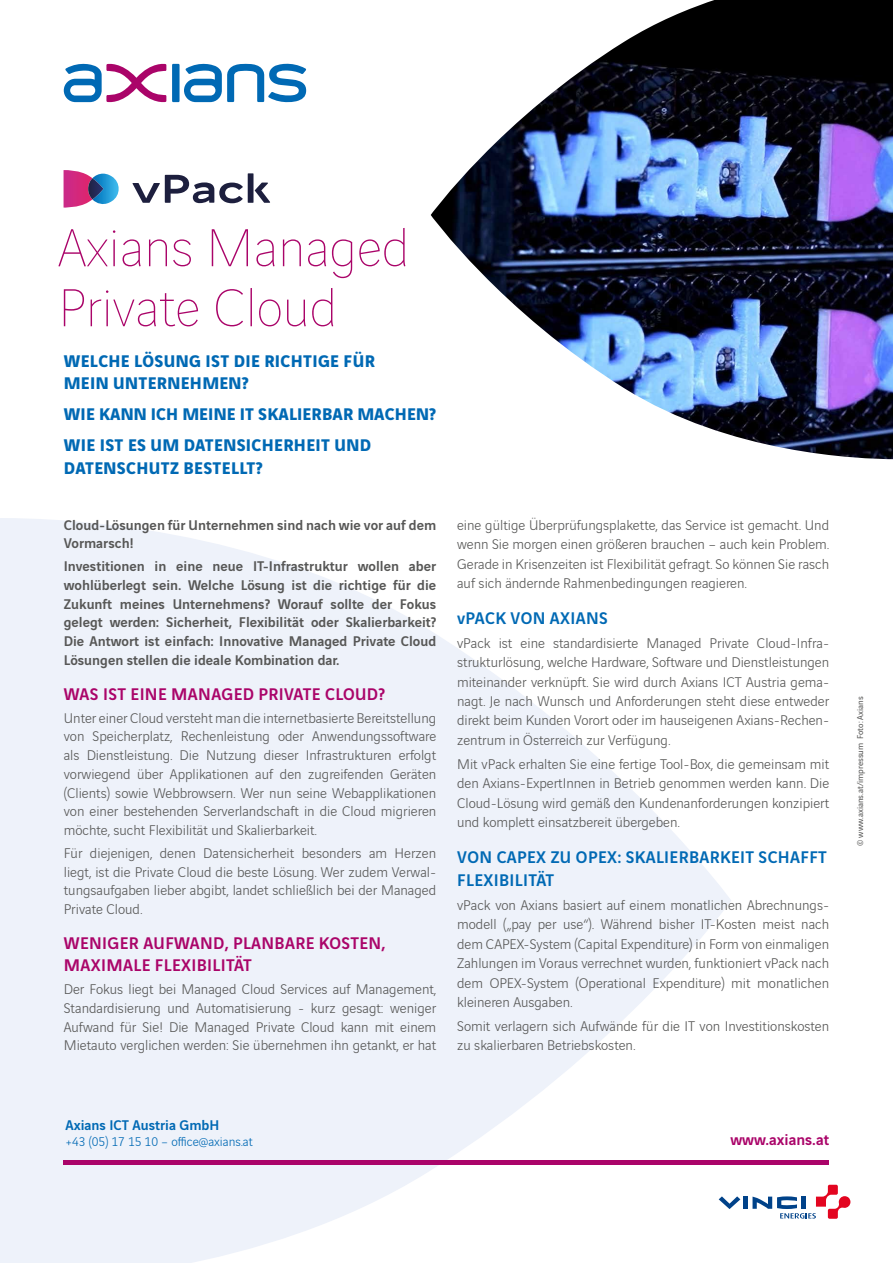
<style>
.page{position:relative;width:893px;height:1263px;background:#fff}
.page>*{position:absolute;margin:0;border:0;box-sizing:border-box;transform-origin:0 0}
.t1{font:200 57px/60px "Vinci Sans";color:#aa0469}
.t2{font:700 18px/22.5px "Vinci Sans";letter-spacing:.02em;color:#0069b4}
.t3{font:500 18px/22.4px "Vinci Sans";letter-spacing:.02em;color:#aa0469}
.t4{font:500 18px/23.1px "Vinci Sans";letter-spacing:.02em;color:#0069b4}
.t5{font:500 16.5px "Vinci Sans";color:#aa0469}
.t6{font:300 15px/19.5px "Vinci Sans";color:#575756;text-align:justify}
.t7{font:500 15px/18.8px "Vinci Sans";color:#575756}
.t8{font:500 15px "Vinci Sans";color:#0069b4}
.t9{font:300 13.5px "Vinci Sans";color:#0069b4}
.t10{font:9px "Vinci Sans";color:#575756}
</style>
<div class="page">
<svg style="left:0;top:518px;width:731px;height:745px;fill:#eef2fa"></svg>
<div style="left:64px;top:1160px;width:765px;height:5px;background:#aa0469"></div>
<div style="left:743px;top:1196px;width:5px;height:13px;background:#004289"></div>
<svg style="left:719px;top:1196px;width:21px;height:13px"></svg>
<svg style="left:752px;top:1185px;width:98px;height:34px"></svg>
<div style="left:172px;top:64px;width:8px;height:38px;background:#0069b4"></div>
<svg style="left:64px;top:63px;width:102px;height:40px"></svg>
<svg style="left:184px;top:63px;width:123px;height:40px"></svg>
<img style="left:431px;top:0;width:462px;height:459px">
<svg style="left:132px;top:175px;width:111px;height:28px"></svg>
<div style="left:248px;top:173px;width:5px;height:30px;background:#1d1f3e"></div>
<svg style="left:255px;top:183px;width:15px;height:20px"></svg>
<svg style="left:64px;top:170px;width:55px;height:38px"></svg>
<h1 class="t1" style="left:58px;top:214px;width:353px">Axians Managed<br>Private Cloud</h1>
<p class="t2" style="left:64px;top:348px;width:312px">WELCHE LÖSUNG IST DIE RICHTIGE FÜR<br>MEIN UNTERNEHMEN?</p>
<p class="t2" style="left:64px;top:397px;width:374px;line-height:31px">WIE KANN ICH MEINE IT SKALIERBAR MACHEN?<br>WIE IST ES UM DATENSICHERHEIT UND</p>
<p class="t2" style="left:64px;top:455px;width:200px">DATENSCHUTZ BESTELLT?</p>
<p class="t7" style="left:64px;top:514px;width:374px">Cloud-Lösungen für Unternehmen sind nach wie vor auf dem<br>Vormarsch!</p>
<p class="t7" style="left:64px;top:555px;width:374px;text-align:justify">Investitionen in eine neue IT-Infrastruktur wollen aber wohlüberlegt sein. Welche Lösung ist die richtige für die Zukunft meines Unternehmens? Worauf sollte der Fokus gelegt werden: Sicherheit, Flexibilität oder Skalierbarkeit?<br>Die Antwort ist einfach: Innovative Managed Private Cloud Lösungen stellen die ideale Kombination dar.</p>
<p class="t3" style="left:64px;top:681px;width:323px">WAS IST EINE MANAGED PRIVATE CLOUD?</p>
<p class="t6" style="left:64px;top:707px;width:374px;line-height:18.8px">Unter einer Cloud versteht man die internetbasierte Bereitstellung von Speicherplatz, Rechenleistung oder Anwendungssoftware als Dienstleistung. Die Nutzung dieser Infrastrukturen erfolgt vorwiegend über Applikationen auf den zugreifenden Geräten (Clients) sowie Webbrowsern. Wer nun seine Webapplikationen von einer bestehenden Serverlandschaft in die Cloud migrieren möchte, sucht Flexibilität und Skalierbarkeit.</p>
<p class="t6" style="left:64px;top:842px;width:374px;line-height:18.8px">Für diejenigen, denen Datensicherheit besonders am Herzen liegt, ist die Private Cloud die beste Lösung. Wer zudem Verwal&shy;tungsaufgaben lieber abgibt, landet schließlich bei der Managed Private Cloud.</p>
<p class="t3" style="left:64px;top:930px;width:323px">WENIGER AUFWAND, PLANBARE KOSTEN,<br>MAXIMALE FLEXIBILITÄT</p>
<p class="t6" style="left:64px;top:979px;width:374px;line-height:18.8px">Der Fokus liegt bei Managed Cloud Services auf Management, Standardisierung und Automatisierung - kurz gesagt: weniger Aufwand für Sie! Die Managed Private Cloud kann mit einem Mietauto verglichen werden: Sie übernehmen ihn getankt, er hat</p>
<p class="t6" style="left:457px;top:514px;width:374px">eine gültige Überprüfungsplakette, das Service ist gemacht. Und wenn Sie morgen einen größeren brauchen – auch kein Problem.<br>Gerade in Krisenzeiten ist Flexibilität gefragt. So können Sie rasch auf sich ändernde Rahmenbedingungen reagieren.</p>
<p class="t4" style="left:457px;top:605px;width:152px">vPACK VON AXIANS</p>
<p class="t6" style="left:457px;top:632px;width:374px">vPack ist eine standardisierte Managed Private Cloud-Infra&shy;strukturlösung, welche Hardware, Software und Dienstleistungen miteinander verknüpft. Sie wird durch Axians ICT Austria gema&shy;nagt. Je nach Wunsch und Anforderungen steht diese entweder direkt beim Kunden Vorort oder im hauseigenen Axians-Rechen&shy;zentrum in Österreich zur Verfügung.</p>
<p class="t6" style="left:457px;top:753px;width:374px">Mit vPack erhalten Sie eine fertige Tool-Box, die gemeinsam mit den Axians-ExpertInnen in Betrieb genommen werden kann. Die Cloud-Lösung wird gemäß den Kundenanforderungen konzipiert und komplett einsatzbereit übergeben.</p>
<p class="t4" style="left:457px;top:844px;width:371px">VON CAPEX ZU OPEX: SKALIERBARKEIT SCHAFFT<br>FLEXIBILITÄT</p>
<p class="t6" style="left:457px;top:894px;width:374px">vPack von Axians basiert auf einem monatlichen Abrechnungs&shy;modell („pay per use“). Während bisher IT-Kosten meist nach dem CAPEX-System (Capital Expenditure) in Form von einmaligen Zahlungen im Voraus verrechnet wurden, funktioniert vPack nach dem OPEX-System (Operational Expenditure) mit monatlichen kleineren Ausgaben.</p>
<p class="t6" style="left:457px;top:1015px;width:374px">Somit verlagern sich Aufwände für die IT von Investitionskosten zu skalierbaren Betriebskosten.</p>
<p class="t8" style="left:65px;top:1114px;width:155px">Axians ICT Austria GmbH</p>
<p class="t9" style="left:65px;top:1132px;width:189px">+43 (05) 17 15 10 – office@axians.at</p>
<p class="t5" style="left:730px;top:1127px;width:100px">www.axians.at</p>
<p class="t10" style="left:854px;top:846px;width:151px;rotate:-90deg">© www.axians.at/impressum Foto: Axians</p>
</div>
